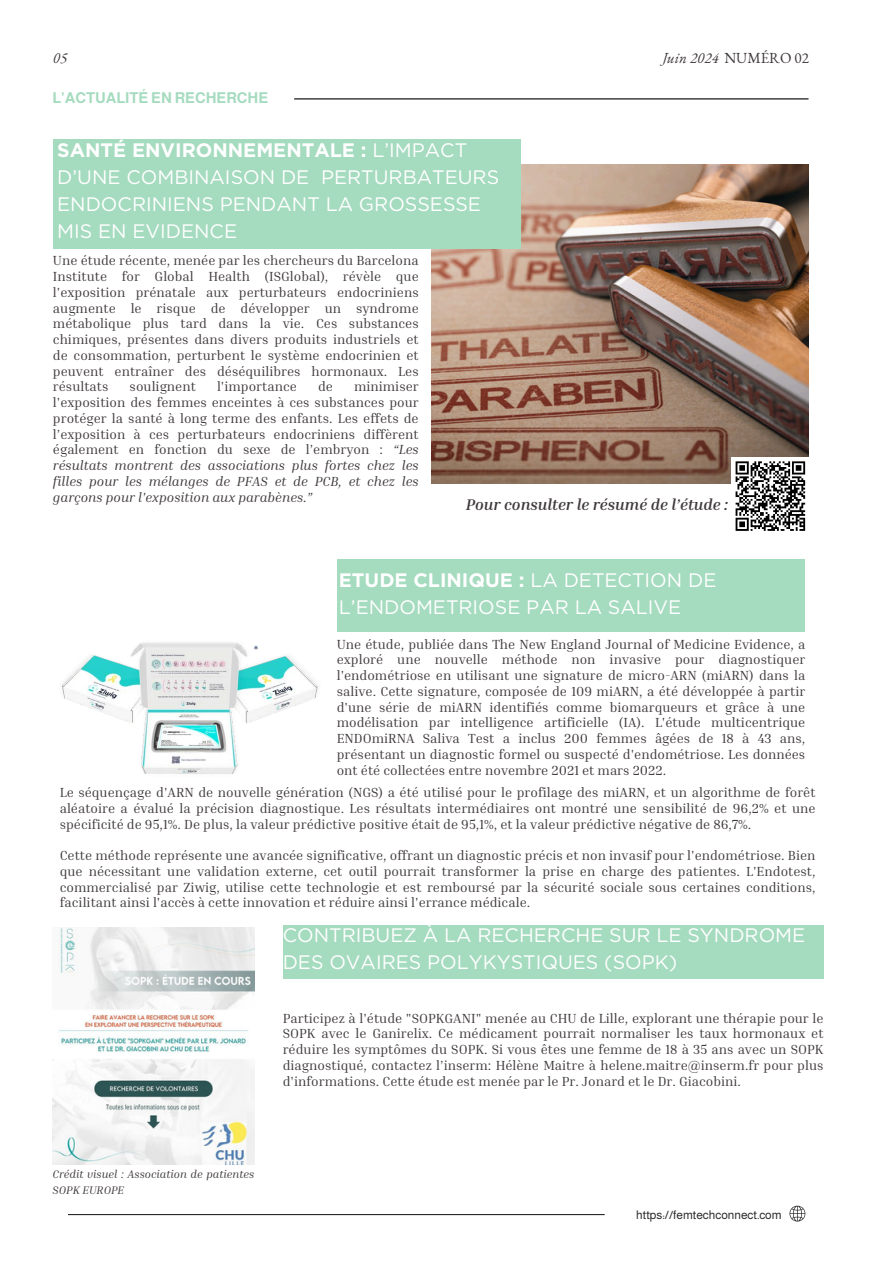
<style>
.page{position:relative;width:894px;height:1264px;background:#fff}
.page>*{position:absolute;margin:0;border:0;box-sizing:border-box;transform-origin:0 0}
.t1{font:19.5px/27px "Gotham";color:#fff}
.t2{font:italic 700 15.75px "Inria Serif";color:#3f393a}
.t3{font:700 15px "Almarai";color:#a5dbbf}
.t4{font:italic 15px "EB Garamond";color:#3f393a}
.t5{font:13.5px/15.8px "Inria Serif";color:#3f393a;text-align:justify}
.t6{font:12px "Almarai";color:#2b2a2a}
.t7{font:italic 11.25px/15.9px "Inria Serif";color:#3f393a}
.s1{font-style:normal}
.s2{font-weight:700}
.s3{font-style:italic}
</style>
<div class="page">
<img style="left:53px;top:927px;width:201px;height:237px">
<div style="left:282px;top:924px;width:541px;height:54px;background:#a5dbbf"></div>
<img style="left:431px;top:164px;width:377px;height:320px">
<hr style="left:294px;top:98px;width:514px;height:1px;background:#000">
<svg style="left:789px;top:1205px;width:16px;height:16px"></svg>
<hr style="left:68px;top:1213px;width:536px;height:2px;background:#2b2a2a">
<div style="left:53px;top:139px;width:467px;height:110px;background:#a5dbbf"></div>
<div style="left:731px;top:457px;width:77px;height:77px;background:#fff"></div>
<svg style="left:735px;top:461px;width:71px;height:70px"></svg>
<div style="left:336px;top:558px;width:468px;height:73px;background:#a5dbbf"></div>
<img style="left:62px;top:642px;width:256px;height:132px">
<p class="t4" style="left:53px;top:48px;width:16px">05</p>
<p class="t4" style="left:662px;top:48px;width:148px">Juin 2024 <span class="s1">NUMÉRO 02</span></p>
<h2 class="t3" style="left:53px;top:89px;width:217px">L’ACTUALITÉ EN RECHERCHE</h2>
<h1 class="t1" style="left:57px;top:137px;width:443px"><span class="s2">SANTÉ ENVIRONNEMENTALE :</span> L’IMPACT<br>D’UNE COMBINAISON DE PERTURBATEURS<br>ENDOCRINIENS PENDANT LA GROSSESSE<br>MIS EN EVIDENCE</h1>
<p class="t5" style="left:53px;top:252px;width:367px">Une étude récente, menée par les chercheurs du Barcelona Institute for Global Health (ISGlobal), révèle que l'exposition prénatale aux perturbateurs endocriniens augmente le risque de développer un syndrome métabolique plus tard dans la vie. Ces substances chimiques, présentes dans divers produits industriels et de consommation, perturbent le système endocrinien et peuvent entraîner des déséquilibres hormonaux. Les résultats</p>
<p class="t5" style="left:130px;top:378px;width:68px">soulignent</p>
<p class="t5" style="left:217px;top:378px;width:81px">l'importance</p>
<p class="t5" style="left:318px;top:378px;width:16px">de</p>
<p class="t5" style="left:53px;top:378px;width:367px;text-indent:301px">minimiser l'exposition des femmes enceintes à ces substances pour protéger la santé à long terme des enfants. Les effets de l’exposition à ces perturbateurs endocriniens diffèrent également en fonction du sexe de l’embryon : <span class="s3">“Les résultats montrent des associations plus fortes chez les filles pour les mélanges de PFAS et de PCB, et chez les garçons pour l'exposition aux parabènes.”</span></p>
<p class="t2" style="left:465px;top:494px;width:264px">Pour consulter le résumé de l’étude :</p>
<h1 class="t1" style="left:339px;top:567px;width:379px"><span class="s2">ETUDE CLINIQUE :</span> LA DETECTION DE<br>L’ENDOMETRIOSE PAR LA SALIVE</h1>
<p class="t5" style="left:336px;top:635px;width:470px">Une étude, publiée dans The New England Journal of Medicine Evidence, a exploré une nouvelle méthode non invasive pour diagnostiquer l'endométriose en utilisant une signature de micro-ARN (miARN) dans la salive. Cette signature, composée de 109 miARN, a été développée à partir d'une série de miARN identifiés comme biomarqueurs et grâce à une modélisation par intelligence artificielle (IA). L'étude multicentrique ENDOmiRNA Saliva Test a inclus 200 femmes âgées de 18 à 43 ans, présentant un diagnostic formel ou suspecté d'endométriose. Les données ont été collectées entre novembre 2021 et mars 2022.</p>
<p class="t5" style="left:60px;top:784px;width:757px">Le séquençage d'ARN de nouvelle génération (NGS) a été utilisé pour le profilage des miARN, et un algorithme de forêt aléatoire a évalué la précision diagnostique. Les résultats intermédiaires ont montré une sensibilité de 96,2% et une spécificité de 95,1%. De plus, la valeur prédictive positive était de 95,1%, et la valeur prédictive négative de 86,7%.</p>
<p class="t5" style="left:60px;top:847px;width:757px">Cette méthode représente une avancée significative, offrant un diagnostic précis et non invasif pour l'endométriose. Bien que nécessitant une validation externe, cet outil pourrait transformer la prise en charge des patientes. L'Endotest, commercialisé par Ziwig, utilise cette technologie et est remboursé par la sécurité sociale sous certaines conditions, facilitant ainsi l'accès à cette innovation et réduire ainsi l'errance médicale.</p>
<p class="t1" style="left:282px;top:921px;width:524px">CONTRIBUEZ À LA RECHERCHE SUR LE SYNDROME<br>DES OVAIRES POLYKYSTIQUES (SOPK)</p>
<p class="t5" style="left:282px;top:1009px;width:542px">Participez à l'étude "SOPKGANI" menée au CHU de Lille, explorant une thérapie pour le SOPK avec le Ganirelix. Ce médicament pourrait normaliser les taux hormonaux et réduire les symptômes du SOPK. Si vous êtes une femme de 18 à 35 ans avec un SOPK diagnostiqué, contactez l’inserm: Hélène Maitre à helene.maitre@inserm.fr pour plus d'informations. Cette étude est menée par le Pr. Jonard et le Dr. Giacobini.</p>
<p class="t7" style="left:53px;top:1165px;width:203px">Crédit visuel : Association de patientes<br>SOPK EUROPE</p>
<p class="t6" style="left:636px;top:1207px;width:147px">https://femtechconnect.com</p>
</div>
